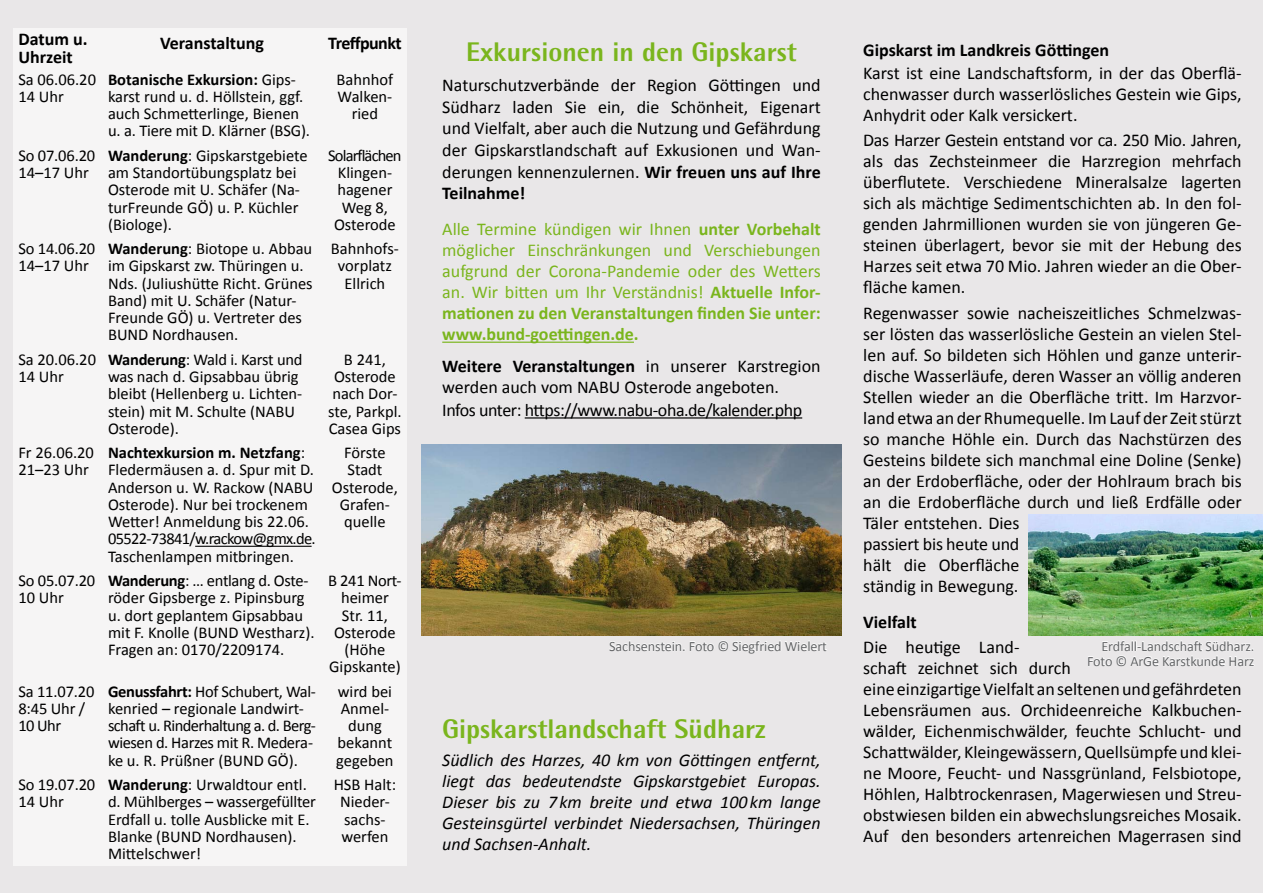
<style>
.page{position:relative;width:1263px;height:893px;background:#e9e7e8}
.page>*{position:absolute;margin:0;border:0;box-sizing:border-box;transform-origin:0 0}
.t1{font:800 27px "Agfa Rotis Semisans";color:#7ab51d}
.t2{font:18px/21px "Calibri";color:#000;text-align:justify}
.t3{font:18px/21px "Calibri";color:#7ab51d;text-align:justify}
.t4{font:italic 18px/21px "Calibri";color:#000;text-align:justify}
.t5{font:700 18px/18px "Calibri";color:#000}
.t6{font:18px "Calibri";letter-spacing:-.025em;color:#000}
.t7{font:700 18px "Calibri";letter-spacing:-.035em;color:#000}
.t8{font:16.5px/17.2px "Calibri";color:#000}
.t9{font:16.5px/17.2px "Calibri";letter-spacing:-.02em;color:#000}
.t10{font:14.25px/15px "Calibri";letter-spacing:-.01em;color:#646567;text-align:right}
.s1{font-weight:700}
</style>
<div class="page">
<div style="left:13px;top:28px;width:394px;height:837px;background:#f6f5f5"></div>
<hr style="left:442px;top:342px;width:192px;height:1px;background:#7ab51d">
<hr style="left:525px;top:417px;width:277px;height:2px;background:#000">
<img style="left:1028px;top:514px;width:235px;height:122px">
<hr style="left:195px;top:546px;width:117px;height:1px;background:#000">
<img style="left:421px;top:444px;width:421px;height:192px">
<svg style="left:609px;top:640px;width:218px;height:14px"></svg>
<svg style="left:1088px;top:640px;width:166px;height:26px"></svg>
<p class="t5" style="left:18px;top:30px;width:71px">Datum u.<br>Uhrzeit</p>
<p class="t5" style="left:160px;top:34px;width:105px">Veranstaltung</p>
<p class="t7" style="left:328px;top:32px;width:75px">Treffpunkt</p>
<p class="t8" style="left:18px;top:71px;width:79px">Sa 06.06.20<br>14 Uhr</p>
<p class="t8" style="left:108px;top:71px;width:203px"><span class="s1">Botanische Exkursion:</span> Gips&shy;karst rund u. d. Höllstein, ggf. auch Schmetterlinge, Bienen u. a. Tiere mit D. Klärner (BSG).</p>
<p class="t8" style="left:337px;top:71px;width:58px;text-align:center">Bahnhof<br>Walken&shy;ried</p>
<p class="t8" style="left:18px;top:147px;width:78px">So 07.06.20<br>14–17 Uhr</p>
<p class="t8" style="left:108px;top:147px;width:201px"><span class="s1">Wanderung</span>: Gipskarstgebiete am Standortübungsplatz bei<br>Osterode mit U. Schäfer (Na&shy;turFreunde GÖ) u. P. Küchler (Biologe).</p>
<p class="t8" style="left:328px;top:147px;width:75px;text-align:center">Solarflächen<br>Klingen&shy;hagener<br>Weg 8,<br>Osterode</p>
<p class="t8" style="left:18px;top:240px;width:78px">So 14.06.20<br>14–17 Uhr</p>
<p class="t8" style="left:108px;top:240px;width:206px"><span class="s1">Wanderung</span>: Biotope u. Abbau im Gipskarst zw. Thüringen u.<br>Nds. (Juliushütte Richt. Grünes<br>Band) mit U. Schäfer (Natur-<br>Freunde GÖ) u. Vertreter des<br>BUND Nordhausen.</p>
<p class="t8" style="left:331px;top:240px;width:69px;text-align:center">Bahnhofs&shy;vorplatz<br>Ellrich</p>
<p class="t8" style="left:18px;top:351px;width:79px">Sa 20.06.20<br>14 Uhr</p>
<p class="t8" style="left:108px;top:351px;width:196px"><span class="s1">Wanderung</span>: Wald i. Karst und was nach d. Gipsabbau übrig bleibt (Hellenberg u. Lichten&shy;stein) mit M. Schulte (NABU<br>Osterode).</p>
<p class="t8" style="left:328px;top:351px;width:75px;text-align:center">B 241,<br>Osterode nach Dor&shy;ste, Parkpl.<br>Casea Gips</p>
<p class="t8" style="left:18px;top:444px;width:77px">Fr 26.06.20<br>21–23 Uhr</p>
<p class="t8" style="left:108px;top:444px;width:209px"><span class="s1">Nachtexkursion m. Netzfang</span>:<br>Fledermäusen a. d. Spur mit D.<br>Anderson u. W. Rackow (NABU<br>Osterode). Nur bei trockenem<br>Wetter! Anmeldung bis 22.06.<br>05522-73841/w.rackow@gmx.de.<br>Taschenlampen mitbringen.</p>
<p class="t8" style="left:332px;top:444px;width:67px;text-align:center">Förste<br>Stadt<br>Osterode,<br>Grafen&shy;quelle</p>
<p class="t8" style="left:18px;top:572px;width:78px">So 05.07.20<br>10 Uhr</p>
<p class="t8" style="left:108px;top:572px;width:208px"><span class="s1">Wanderung</span>: … entlang d. Oste&shy;röder Gipsberge z. Pipinsburg u. dort geplantem Gipsabbau mit F. Knolle (BUND Westharz).<br>Fragen an: 0170/2209174.</p>
<p class="t8" style="left:328px;top:572px;width:75px;text-align:center">B 241 Nort&shy;heimer<br>Str. 11,<br>Osterode (Höhe<br>Gipskante)</p>
<p class="t8" style="left:18px;top:683px;width:78px">Sa 11.07.20<br>8:45 Uhr /<br>10 Uhr</p>
<p class="t9" style="left:108px;top:683px;width:209px"><span class="s1">Genussfahrt:</span> Hof Schubert, Wal&shy;kenried – regionale Landwirt&shy;schaft u. Rinderhaltung a. d. Berg&shy;wiesen d. Harzes mit R. Medera&shy;ke u. R. Prüßner (BUND GÖ).</p>
<p class="t8" style="left:336px;top:683px;width:59px;text-align:center">wird bei<br>Anmel&shy;dung bekannt gegeben</p>
<p class="t8" style="left:18px;top:776px;width:78px">So 19.07.20<br>14 Uhr</p>
<p class="t8" style="left:108px;top:776px;width:209px"><span class="s1">Wanderung</span>: Urwaldtour entl. d. Mühlberges – wassergefüllter<br>Erdfall u. tolle Ausblicke mit E.<br>Blanke (BUND Nordhausen).<br>Mittelschwer!</p>
<p class="t8" style="left:334px;top:776px;width:64px;text-align:center">HSB Halt:<br>Nieder&shy;sachs&shy;werfen</p>
<h1 class="t1" style="left:466px;top:35px;width:332px">Exkursionen in den Gipskarst</h1>
<p class="t2" style="left:442px;top:75px;width:380px;line-height:21.6px">Naturschutzverbände der Region Göttingen und Südharz laden Sie ein, die Schönheit, Eigenart und Vielfalt, aber auch die Nutzung und Gefährdung der Gipskarstlandschaft auf Exkusionen und Wan&shy;derungen kennenzulernen. <span class="s1">Wir freuen uns auf Ihre Teilnahme!</span></p>
<p class="t3" style="left:442px;top:219px;width:380px">Alle Termine kündigen wir Ihnen <span class="s1">unter Vorbehalt </span>möglicher Einschränkungen und Verschiebungen aufgrund der Corona-Pandemie oder des Wetters an. Wir bitten um Ihr Verständnis! <span class="s1">Aktuelle Infor&shy;mationen zu den Veranstaltungen finden Sie unter: www.bund-goettingen.de.</span></p>
<p class="t2" style="left:442px;top:355px;width:380px"><span class="s1">Weitere Veranstaltungen</span> in unserer Karstregion werden auch vom NABU Osterode angeboten.</p>
<p class="t6" style="left:442px;top:399px;width:361px">Infos unter: https://www.nabu-oha.de/kalender.php</p>
<p class="t5" style="left:863px;top:41px;width:247px">Gipskarst im Landkreis Göttingen</p>
<p class="t2" style="left:863px;top:63px;width:380px">Karst ist eine Landschaftsform, in der das Oberflä&shy;chenwasser durch wasserlösliches Gestein wie Gips, Anhydrit oder Kalk versickert.</p>
<p class="t2" style="left:863px;top:130px;width:380px">Das Harzer Gestein entstand vor ca. 250 Mio. Jahren, als das Zechsteinmeer die Harzregion mehrfach überflutete. Verschiedene Mineralsalze lagerten sich als mächtige Sedimentschichten ab. In den fol&shy;genden Jahrmillionen wurden sie von jüngeren Ge&shy;steinen überlagert, bevor sie mit der Hebung des Harzes seit etwa 70 Mio. Jahren wieder an die Ober&shy;fläche kamen.</p>
<p class="t2" style="left:863px;top:302px;width:380px;text-align:left">Regenwasser sowie nacheiszeitliches Schmelzwas&shy;ser lösten das wasserlösliche Gestein an vielen Stel&shy;len auf. So bildeten sich Höhlen und ganze unterir&shy;dische Wasserläufe, deren Wasser an völlig anderen Stellen wieder an die Oberfläche tritt. Im Harzvor&shy;land etwa an der Rhumequelle. Im Lauf der Zeit stürzt so manche Höhle ein. Durch das Nachstürzen des Gesteins bildete sich manchmal eine Doline (Senke) an der Erdoberfläche, oder der Hohlraum brach bis an die Erdoberfläche durch und ließ Erdfälle oder Täler entstehen. Dies<br>passiert bis heute und<br>hält die Oberfläche<br>ständig in Bewegung.</p>
<p class="t5" style="left:863px;top:613px;width:55px">Vielfalt</p>
<p class="t2" style="left:863px;top:636px;width:380px;text-align:left">Die heutige Land-<br>schaft zeichnet sich durch<br>eine einzigartige Vielfalt an seltenen und gefährdeten Lebensräumen aus. Orchideenreiche Kalkbuchen&shy;wälder, Eichenmischwälder, feuchte Schlucht- und Schattwälder, Kleingewässern, Quellsümpfe und klei&shy;ne Moore, Feucht- und Nassgrünland, Felsbiotope, Höhlen, Halbtrockenrasen, Magerwiesen und Streu&shy;obstwiesen bilden ein abwechslungsreiches Mosaik.<br>Auf den besonders artenreichen Magerrasen sind</p>
<p class="t10" style="left:609px;top:638px;width:219px">Sachsenstein. Foto © Siegfried Wielert</p>
<p class="t10" style="left:1087px;top:638px;width:169px">Erdfall-Landschaft Südharz.<br>Foto © ArGe Karstkunde Harz</p>
<h1 class="t1" style="left:442px;top:712px;width:325px">Gipskarstlandschaft Südharz</h1>
<p class="t4" style="left:442px;top:748px;width:380px">Südlich des Harzes, 40 km von Göttingen entfernt, liegt das bedeutendste Gipskarstgebiet Europas.<br>Dieser bis zu 7km breite und etwa 100km lange Gesteinsgürtel verbindet Niedersachsen, Thüringen und Sachsen-Anhalt.</p>
</div>
